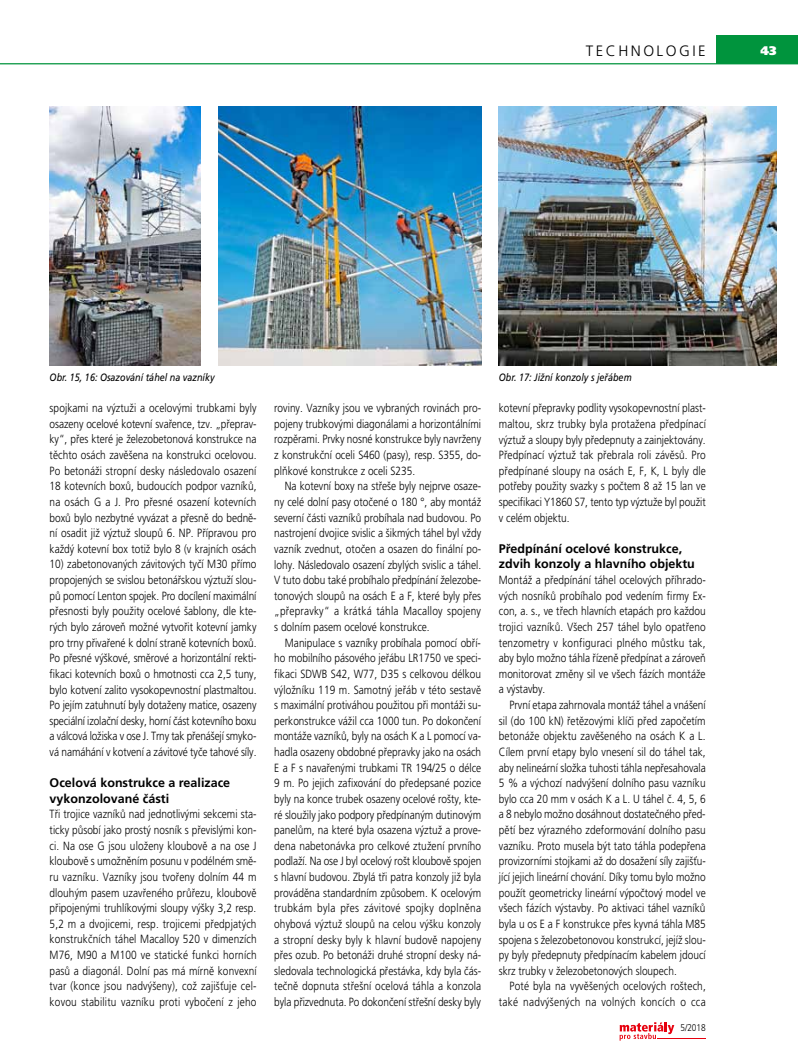
<style>
.page{position:relative;width:798px;height:1063px;background:#fff}
.page>*{position:absolute;margin:0;border:0;box-sizing:border-box;transform-origin:0 0}
.t1{font:15px "Frutiger CE Light";letter-spacing:.165em;color:#000}
.t2{font:700 12.5px/15.6px "Frutiger CE";color:#000}
.t3{font:900 12.5px "Frutiger CE Ultra";color:#fff}
.t4{font:11.88px/15.6px "Frutiger CE Light";color:#000;text-align:justify;scale:.85 1}
.t5{font:italic 10.62px "Frutiger CE";color:#000;scale:.85 1}
.t6{font:9.75px "Frutiger CE Light";color:#000;scale:.85 1}
</style>
<div class="page">
<svg style="left:619px;top:1022px;width:55px;height:19px"></svg>
<hr style="left:657px;top:1039px;width:48px;height:1px;background:#e7000e">
<hr style="left:0;top:63px;width:797px;height:1px;background:#00943d">
<div style="left:716px;top:35px;width:81px;height:29px;background:#00943d"></div>
<img style="left:50px;top:106px;width:150px;height:259px">
<img style="left:218px;top:106px;width:263px;height:259px">
<img style="left:498px;top:106px;width:278px;height:259px">
<p class="t1" style="left:585px;top:42px;width:121px">technologie</p>
<p class="t3" style="left:760px;top:43px;width:18px">43</p>
<p class="t5" style="left:50px;top:371px;width:195px">Obr. 15, 16: Osazování táhel na vazníky</p>
<p class="t5" style="left:498px;top:371px;width:158px">Obr. 17: Jižní konzoly s jeřábem</p>
<p class="t4" style="left:50px;top:400px;width:245px">spojkami na výztuži a ocelovými trubkami byly osazeny ocelové kotevní svařence, tzv. „přeprav&shy;ky“, přes které je železobetonová konstrukce na těchto osách zavěšena na konstrukci ocelovou.<br>Po betonáži stropní desky následovalo osazení 18 kotevních boxů, budoucích podpor vazníků, na osách G a J. Pro přesné osazení kotevních boxů bylo nezbytné vyvázat a přesně do bedně&shy;ní osadit již výztuž sloupů 6. NP. Přípravou pro každý kotevní box totiž bylo 8 (v krajních osách</p>
<p class="t4" style="left:50px;top:557px;width:245px">10) zabetonovaných závitových tyčí M30 přímo propojených se svislou betonářskou výztuží slou&shy;pů pomocí Lenton spojek. Pro docílení maximální přesnosti byly použity ocelové šablony, dle kte&shy;rých bylo zároveň možné vytvořit kotevní jamky pro trny přivařené k dolní straně kotevních boxů.<br>Po přesné výškové, směrové a horizontální rekti&shy;fikaci kotevních boxů o hmotnosti cca 2,5 tuny, bylo kotvení zalito vysokopevnostní plastmaltou.<br>Po jejím zatuhnutí byly dotaženy matice, osazeny speciální izolační desky, horní část kotevního boxu a válcová ložiska v ose J. Trny tak přenášejí smyko&shy;vá namáhání v kotvení a závitové tyče tahové síly.</p>
<p class="t2" style="left:50px;top:775px;width:182px">Ocelová konstrukce a realizace vykonzolované části</p>
<p class="t4" style="left:50px;top:806px;width:245px">Tři trojice vazníků nad jednotlivými sekcemi sta&shy;ticky působí jako prostý nosník s převislými kon&shy;ci. Na ose G jsou uloženy kloubově a na ose J kloubově s umožněním posunu v podélném smě&shy;ru vazníku. Vazníky jsou tvořeny dolním 44 m dlouhým pasem uzavřeného průřezu, kloubově připojenými truhlíkovými sloupy výšky 3,2 resp.<br>5,2 m a dvojicemi, resp. trojicemi předpjatých konstrukčních táhel Macalloy 520 v dimenzích M76, M90 a M100 ve statické funkci horních pasů a diagonál. Dolní pas má mírně konvexní tvar (konce jsou nadvýšeny), což zajišťuje cel&shy;kovou stabilitu vazníku proti vybočení z jeho</p>
<p class="t4" style="left:274px;top:400px;width:245px">roviny. Vazníky jsou ve vybraných rovinách pro&shy;pojeny trubkovými diagonálami a horizontálními rozpěrami. Prvky nosné konstrukce byly navrženy z konstrukční oceli S460 (pasy), resp. S355, do&shy;plňkové konstrukce z oceli S235.</p>
<p class="t4" style="left:274px;top:478px;width:245px;text-indent:11px">Na kotevní boxy na střeše byly nejprve osaze&shy;ny celé dolní pasy otočené o 180 °, aby montáž severní části vazníků probíhala nad budovou. Po nastrojení dvojice svislic a šikmých táhel byl vždy vazník zvednut, otočen a osazen do finální po&shy;lohy. Následovalo osazení zbylých svislic a táhel.<br>V tuto dobu také probíhalo předpínání železobe&shy;tonových sloupů na osách E a F, které byly přes „přepravky“ a krátká táhla Macalloy spojeny s dolním pasem ocelové konstrukce.</p>
<p class="t4" style="left:274px;top:635px;width:245px;text-indent:11px">Manipulace s vazníky probíhala pomocí obří&shy;ho mobilního pásového jeřábu LR1750 ve speci&shy;fikaci SDWB S42, W77, D35 s celkovou délkou výložníku 119 m. Samotný jeřáb v této sestavě s maximální protiváhou použitou při montáži su&shy;perkonstrukce vážil cca 1000 tun. Po dokončení montáže vazníků, byly na osách K a L pomocí va&shy;hadla osazeny obdobné přepravky jako na osách E a F s navařenými trubkami TR 194/25 o délce 9 m. Po jejich zafixování do předepsané pozice byly na konce trubek osazeny ocelové rošty, kte&shy;ré sloužily jako podpory předpínaným dutinovým panelům, na které byla osazena výztuž a prove&shy;dena nabetonávka pro celkové ztužení prvního podlaží. Na ose J byl ocelový rošt kloubově spojen s hlavní budovou. Zbylá tři patra konzoly již byla prováděna standardním způsobem. K ocelovým trubkám byla přes závitové spojky doplněna ohybová výztuž sloupů na celou výšku konzoly a stropní desky byly k hlavní budově napojeny přes ozub. Po betonáži druhé stropní desky ná&shy;sledovala technologická přestávka, kdy byla čás&shy;tečně dopnuta střešní ocelová táhla a konzola byla přizvednuta. Po dokončení střešní desky byly</p>
<p class="t4" style="left:498px;top:400px;width:245px">kotevní přepravky podlity vysokopevnostní plast&shy;maltou, skrz trubky byla protažena předpínací výztuž a sloupy byly předepnuty a zainjektovány.<br>Předpínací výztuž tak přebrala roli závěsů. Pro předpínané sloupy na osách E, F, K, L byly dle potřeby použity svazky s počtem 8 až 15 lan ve specifikaci Y1860 S7, tento typ výztuže byl použit v celém objektu.</p>
<p class="t2" style="left:498px;top:541px;width:197px">Předpínání ocelové konstrukce, zdvih konzoly a hlavního objektu</p>
<p class="t4" style="left:498px;top:572px;width:245px">Montáž a předpínání táhel ocelových příhrado&shy;vých nosníků probíhalo pod vedením firmy Ex&shy;con, a. s., ve třech hlavních etapách pro každou trojici vazníků. Všech 257 táhel bylo opatřeno tenzometry v konfiguraci plného můstku tak, aby bylo možno táhla řízeně předpínat a zároveň monitorovat změny sil ve všech fázích montáže a výstavby.</p>
<p class="t4" style="left:498px;top:697px;width:245px;text-indent:11px">První etapa zahrnovala montáž táhel a vnášení sil (do 100 kN) řetězovými klíči před započetím betonáže objektu zavěšeného na osách K a L.<br>C ílem první etapy bylo vnesení sil do táhel tak, aby nelineární složka tuhosti táhla nepřesahovala 5 % a výchozí nadvýšení dolního pasu vazníku bylo cca 20 mm v osách K a L. U táhel č. 4, 5, 6 a 8 nebylo možno dosáhnout dostatečného před&shy;pětí bez výrazného zdeformování dolního pasu vazníku. Proto musela být tato táhla podepřena provizorními stojkami až do dosažení síly zajišťu&shy;jící jejich lineární chování. Díky tomu bylo možno použít geometricky lineární výpočtový model ve všech fázích výstavby. Po aktivaci táhel vazníků byla u os E a F konstrukce přes kyvná táhla M85 spojena s železobetonovou konstrukcí, jejíž slou&shy;py byly předepnuty předpínacím kabelem jdoucí skrz trubky v železobetonových sloupech.</p>
<p class="t4" style="left:498px;top:978px;width:245px;text-align:right">Poté byla na vyvěšených ocelových roštech, také nadvýšených na volných koncích o cca</p>
<p class="t6" style="left:680px;top:1022px;width:31px">5/2018</p>
</div>
